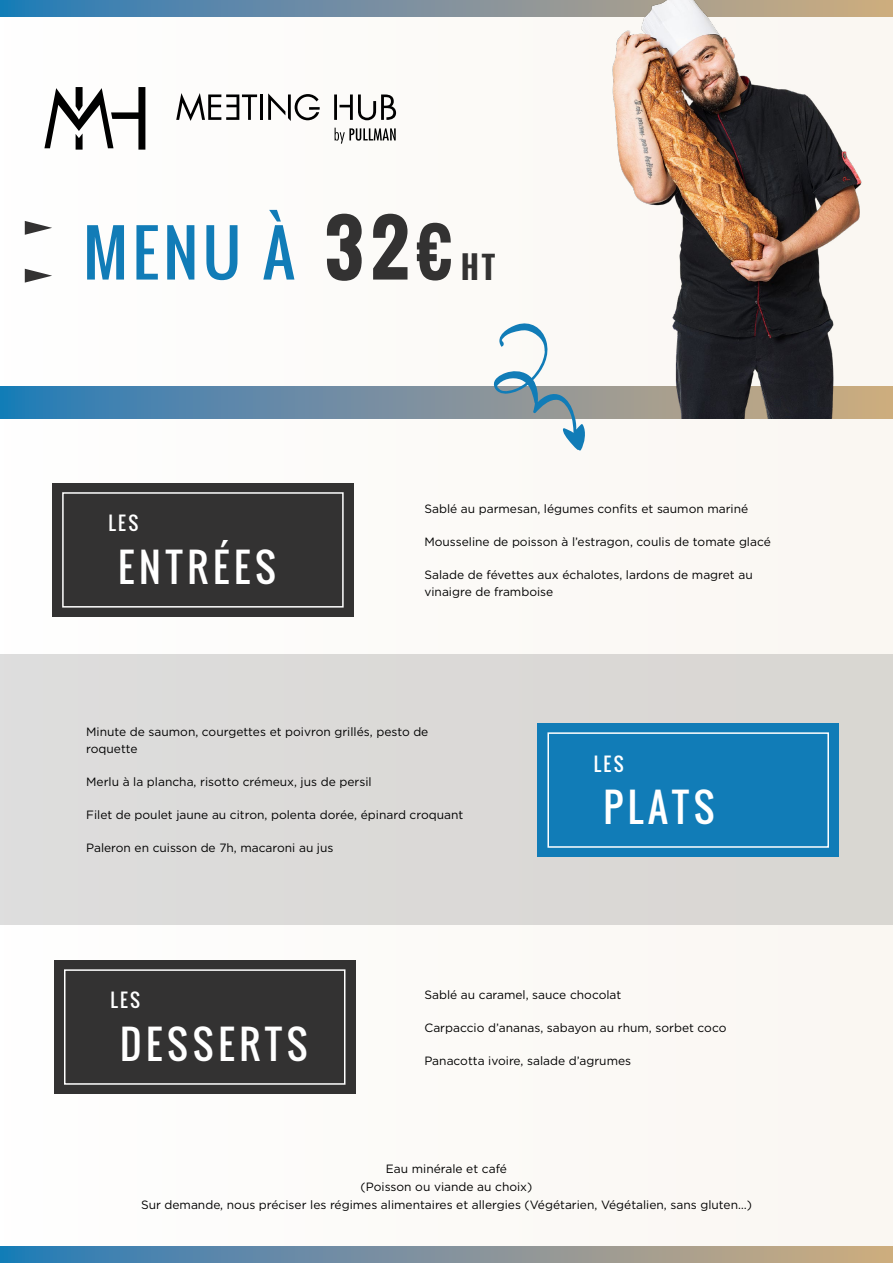
<style>
.page{position:relative;width:893px;height:1263px;background:#fff}
.page>*{position:absolute;margin:0;border:0;box-sizing:border-box;transform-origin:0 0}
.t1{font:62.1px "Oswald";color:#117cb7}
.t2{font:38.55px "Oswald";letter-spacing:.125em;color:#fff}
.t3{font:700 30px "Oswald";color:#333232}
.t4{font:18.45px "Oswald";letter-spacing:.125em;color:#fff}
.t5{font:12px/16.5px "Gotham";color:#000}
.s1{font-weight:700;font-size:73.5px;color:#333232}
</style>
<div class="page">
<div style="left:0;top:16px;width:893px;height:1235px;background:#fcfaf8"></div>
<div style="left:0;top:655px;width:893px;height:270px;background:#dbdad7"></div>
<svg style="left:0;top:0;width:537px;height:16px;background:#5f89a8"></svg>
<svg style="left:0;top:1246px;width:893px;height:17px;background:#7f939c"></svg>
<svg style="left:0;top:387px;width:493px;height:31px;background:#5b88a9"></svg>
<div style="left:52px;top:483px;width:302px;height:134px;background:#333232"></div>
<div style="left:62px;top:492px;width:282px;height:116px;border:2px solid #fff"></div>
<div style="left:54px;top:960px;width:301px;height:134px;background:#333232"></div>
<div style="left:64px;top:969px;width:281px;height:116px;border:2px solid #fff"></div>
<div style="left:537px;top:723px;width:302px;height:134px;background:#117cb7"></div>
<div style="left:547px;top:732px;width:282px;height:116px;border:2px solid #fff"></div>
<svg style="left:25px;top:221px;width:27px;height:14px"></svg>
<svg style="left:25px;top:269px;width:27px;height:14px"></svg>
<svg style="left:493px;top:323px;width:94px;height:128px"></svg>
<img style="left:537px;top:0;width:356px;height:418px">
<svg style="left:44px;top:87px;width:101px;height:63px"></svg>
<svg style="left:176px;top:93px;width:81px;height:28px"></svg>
<hr style="left:260px;top:94px;width:3px;height:26px;background:#000">
<svg style="left:335px;top:128px;width:61px;height:16px"></svg>
<svg style="left:268px;top:93px;width:52px;height:28px"></svg>
<svg style="left:334px;top:94px;width:62px;height:26px"></svg>
<h1 class="t1" style="left:83px;top:206px;width:372px">MENU À <span class="s1">32€</span></h1>
<h3 class="t3" style="left:461px;top:244px;width:36px">HT</h3>
<h3 class="t4" style="left:109px;top:509px;width:31px">LES</h3>
<h2 class="t2" style="left:118px;top:538px;width:159px">ENTRÉES</h2>
<p class="t5" style="left:424px;top:501px;width:325px">Sablé au parmesan, légumes confits et saumon mariné</p>
<p class="t5" style="left:424px;top:534px;width:348px">Mousseline de poisson à l’estragon, coulis de tomate glacé</p>
<p class="t5" style="left:424px;top:567px;width:330px">Salade de févettes aux échalotes, lardons de magret au vinaigre de framboise</p>
<p class="t5" style="left:86px;top:723px;width:344px">Minute de saumon, courgettes et poivron grillés, pesto de roquette</p>
<p class="t5" style="left:86px;top:773px;width:287px">Merlu à la plancha, risotto crémeux, jus de persil</p>
<p class="t5" style="left:86px;top:806px;width:379px">Filet de poulet jaune au citron, polenta dorée, épinard croquant</p>
<p class="t5" style="left:86px;top:839px;width:249px">Paleron en cuisson de 7h, macaroni au jus</p>
<h3 class="t4" style="left:594px;top:750px;width:31px">LES</h3>
<h2 class="t2" style="left:603px;top:778px;width:112px">PLATS</h2>
<h3 class="t4" style="left:110px;top:987px;width:31px">LES</h3>
<h2 class="t2" style="left:120px;top:1015px;width:189px">DESSERTS</h2>
<p class="t5" style="left:424px;top:986px;width:198px">Sablé au caramel, sauce chocolat</p>
<p class="t5" style="left:424px;top:1019px;width:304px">Carpaccio d’ananas, sabayon au rhum, sorbet coco</p>
<p class="t5" style="left:424px;top:1052px;width:208px">Panacotta ivoire, salade d’agrumes</p>
<p class="t5" style="left:141px;top:1159px;width:612px;line-height:18px;text-align:center">Eau minérale et café<br>(Poisson ou viande au choix)<br>Sur demande, nous préciser les régimes alimentaires et allergies (Végétarien, Végétalien, sans gluten…)</p>
</div>
